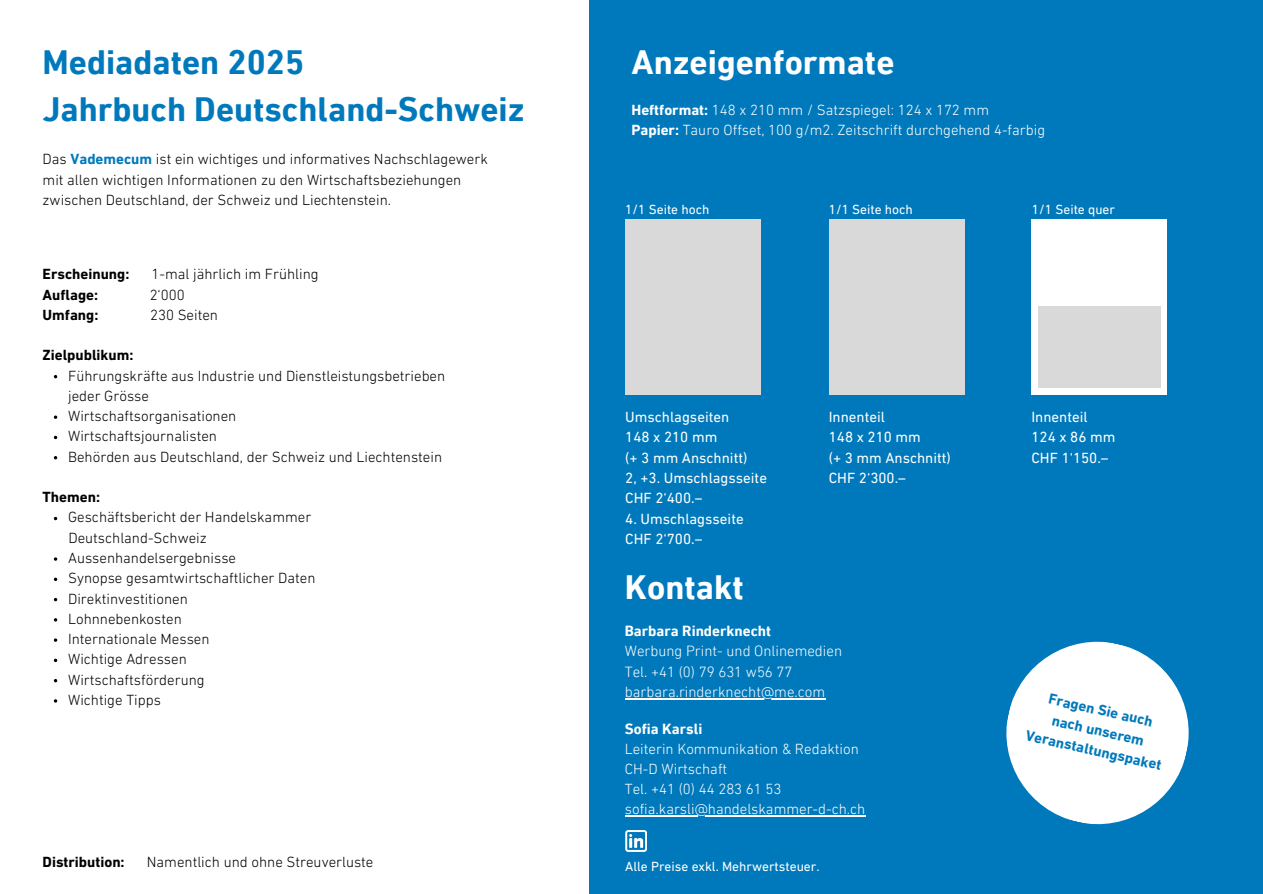
<style>
.page{position:relative;width:1263px;height:894px;background:#fff}
.page>*{position:absolute;margin:0;border:0;box-sizing:border-box;transform-origin:0 0}
.t1{font:700 34.5px/47.2px "DIN Next Devanagari Std";color:#0079bc}
.t2{font:700 34.5px "DIN Next Devanagari Std";color:#fff}
.t3{font:300 15px/20.2px "DIN Next LT Pro";color:#000}
.t4{font:300 15px "DIN Next LT Pro";color:#fff}
.t5{font:15px "DIN Next LT Pro";color:#fff}
.t6{font:300 15px "DIN Next Devanagari Std";color:#fff}
.t7{font:700 15px "DIN Next LT Pro";color:#000}
.t8{font:700 15px/20.2px "DIN Next LT Pro";color:#0079bc;text-align:center}
.t9{font:700 15px "DIN Next Devanagari Std";color:#fff}
.t10{font:13.5px "DIN Next LT Pro";color:#fff}
.s1{font-weight:700;color:#0079bc}
.s2{font-weight:700}
</style>
<div class="page">
<div style="left:589px;top:0;width:674px;height:893px;background:#0079bc"></div>
<div style="left:829px;top:219px;width:135px;height:175px;background:#d9d9d9"></div>
<div style="left:1031px;top:219px;width:136px;height:175px;background:#fff"></div>
<div style="left:1038px;top:307px;width:123px;height:81px;background:#d9d9d9"></div>
<div style="left:626px;top:219px;width:135px;height:175px;background:#d9d9d9"></div>
<svg style="left:54px;top:415px;width:3px;height:4px"></svg>
<svg style="left:54px;top:577px;width:3px;height:4px"></svg>
<svg style="left:54px;top:658px;width:3px;height:4px"></svg>
<hr style="left:625px;top:697px;width:200px;height:2px;background:#fff">
<hr style="left:625px;top:815px;width:240px;height:1px;background:#fff">
<svg style="left:625px;top:830px;width:22px;height:21px"></svg>
<svg style="left:1006px;top:641px;width:183px;height:184px"></svg>
<p class="t1" style="left:43px;top:41px;width:484px">Mediadaten 2025<br>Jahrbuch Deutschland-Schweiz</p>
<p class="t2" style="left:631px;top:39px;width:265px">Anzeigenformate</p>
<p class="t3" style="left:43px;top:150px;width:447px">Das <span class="s1">Vademecum</span> ist ein wichtiges und informatives Nachschlagewerk mit allen wichtigen Informationen zu den Wirtschaftsbeziehungen zwischen Deutschland, der Schweiz und Liechtenstein.</p>
<p class="t4" style="left:631px;top:104px;width:359px"><span class="s2">Heftformat:</span> 148 x 210 mm / Satzspiegel: 124 x 172 mm</p>
<p class="t4" style="left:631px;top:124px;width:415px"><span class="s2">Papier:</span> Tauro Offset, 100 g/m2. Zeitschrift durchgehend 4-farbig</p>
<h1 class="t10" style="left:625px;top:203px;width:86px">1/1 Seite hoch</h1>
<p class="t10" style="left:829px;top:203px;width:86px">1/1 Seite hoch</p>
<p class="t10" style="left:1032px;top:203px;width:85px">1/1 Seite quer</p>
<p class="t7" style="left:43px;top:268px;width:88px">Erscheinung:</p>
<p class="t3" style="left:152px;top:265px;width:169px">1-mal jährlich im Frühling</p>
<p class="t7" style="left:43px;top:288px;width:57px">Auflage:</p>
<p class="t3" style="left:150px;top:285px;width:37px">2‘000</p>
<p class="t7" style="left:43px;top:308px;width:57px">Umfang:</p>
<p class="t3" style="left:150px;top:306px;width:69px">230 Seiten</p>
<p class="t7" style="left:43px;top:349px;width:92px">Zielpublikum:</p>
<p class="t3" style="left:68px;top:366px;width:379px">Fü hrungskräfte aus Industrie und Dienstleistungsbetrieben jeder Grösse</p>
<p class="t3" style="left:68px;top:407px;width:170px">Wirtschaftsorganisationen</p>
<p class="t3" style="left:68px;top:427px;width:150px">Wirtschaftsjournalisten</p>
<p class="t3" style="left:68px;top:447px;width:375px">Behörden aus Deutschland, der Schweiz und Liechtenstein</p>
<p class="t7" style="left:43px;top:491px;width:59px">Themen:</p>
<p class="t3" style="left:68px;top:508px;width:245px">Geschäftsbericht der Handelskammer</p>
<p class="t3" style="left:68px;top:528px;width:140px">Deutschland-Schweiz</p>
<p class="t3" style="left:68px;top:549px;width:169px">Aussenhandelsergebnisse</p>
<h1 class="t3" style="left:68px;top:569px;width:249px">Synopse gesamtwirtschaftlicher Daten</h1>
<p class="t3" style="left:68px;top:589px;width:121px">Direktinvestitionen</p>
<p class="t3" style="left:68px;top:609px;width:115px">Lohnnebenkosten</p>
<p class="t3" style="left:68px;top:630px;width:143px">Internationale Messen</p>
<p class="t3" style="left:68px;top:650px;width:120px">Wichtige Adressen</p>
<p class="t3" style="left:68px;top:670px;width:138px">Wirtschaftsförderung</p>
<p class="t3" style="left:68px;top:690px;width:94px">Wichtige Tipps</p>
<p class="t7" style="left:43px;top:855px;width:84px">Distribution:</p>
<p class="t3" style="left:147px;top:852px;width:228px">Namentlich und ohne Streuverluste</p>
<p class="t5" style="left:625px;top:411px;width:106px">Umschlagseiten</p>
<p class="t5" style="left:625px;top:431px;width:94px">148 x 210 mm</p>
<p class="t5" style="left:625px;top:451px;width:124px">(+ 3 mm Anschnitt)</p>
<p class="t5" style="left:625px;top:471px;width:143px">2, +3. Umschlagsseite</p>
<h2 class="t5" style="left:625px;top:492px;width:79px">CHF 2‘400.–</h2>
<p class="t5" style="left:625px;top:512px;width:120px">4. Umschlagsseite</p>
<p class="t5" style="left:625px;top:532px;width:79px">CHF 2‘700.–</p>
<p class="t5" style="left:829px;top:411px;width:58px">Innenteil</p>
<p class="t5" style="left:829px;top:431px;width:94px">148 x 210 mm</p>
<h2 class="t5" style="left:829px;top:451px;width:124px">(+ 3 mm Anschnitt)</h2>
<p class="t5" style="left:829px;top:471px;width:79px">CHF 2‘300.–</p>
<p class="t2" style="left:625px;top:564px;width:120px">Kontakt</p>
<p class="t9" style="left:625px;top:621px;width:148px">Barbara Rinderknecht</p>
<p class="t6" style="left:625px;top:641px;width:219px">Werbung Print- und Onlinemedien</p>
<p class="t6" style="left:625px;top:661px;width:169px">Tel. +41 (0) 79 631 w56 77</p>
<h2 class="t6" style="left:625px;top:681px;width:202px">barbara.rinderknecht@me.com</h2>
<p class="t9" style="left:625px;top:719px;width:79px">Sofia Karsli</p>
<p class="t4" style="left:625px;top:742px;width:235px">Leiterin Kommunikation &amp; Redaktion</p>
<p class="t4" style="left:625px;top:762px;width:104px">CH-D Wirtschaft</p>
<p class="t4" style="left:625px;top:782px;width:158px">Tel. +41 (0) 44 283 61 53</p>
<p class="t4" style="left:625px;top:802px;width:242px">sofia.karsli@handelskammer-d-ch.ch</p>
<h1 class="t10" style="left:625px;top:861px;width:196px">Alle Preise exkl. Mehrwertsteuer.</h1>
<p class="t5" style="left:1031px;top:411px;width:58px">Innenteil</p>
<p class="t5" style="left:1031px;top:431px;width:85px">124 x 86 mm</p>
<p class="t5" style="left:1031px;top:451px;width:79px">CHF 1‘150.–</p>
<p class="t8" style="left:1037px;top:686px;width:140px;rotate:13deg">Fragen Sie auch nach unserem<br>Veranstaltungspaket</p>
</div>
